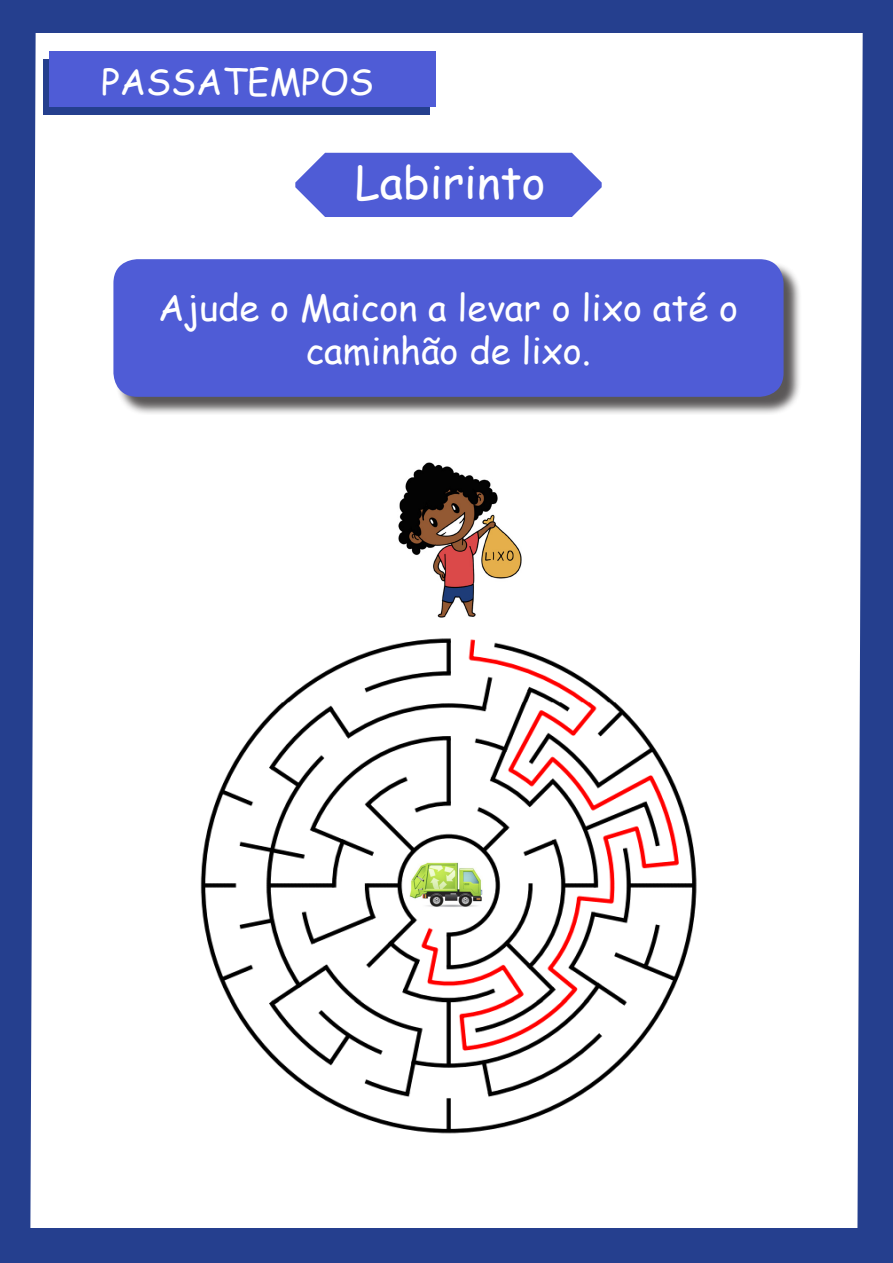
<style>
.page{position:relative;width:893px;height:1263px;background:#fff}
.page>*{position:absolute;margin:0;border:0;box-sizing:border-box;transform-origin:0 0}
.t1{font:45.3px "Comic Sans MS";color:#fff}
.t2{font:36.15px/43.5px "Comic Sans MS";color:#fff;text-align:center}
.t3{font:36px "Comic Sans MS";color:#fff}
</style>
<div class="page">
<svg style="left:295px;top:153px;width:307px;height:64px;background:#5e6ad9"></svg>
<div style="left:0;top:1229px;width:893px;height:34px;background:#253f8e"></div>
<svg style="left:0;top:33px;width:36px;height:1196px;background:#334b95"></svg>
<svg style="left:857px;top:33px;width:36px;height:1196px;background:#3a5299"></svg>
<div style="left:0;top:0;width:893px;height:33px;background:#253f8e"></div>
<div style="left:43px;top:60px;width:387px;height:55px;background:#253f8e"></div>
<div style="left:49px;top:51px;width:387px;height:55px;background:#4f5cd6"></div>
<div style="left:116px;top:261px;width:686px;height:154px;background:#231f20;opacity:.75"></div>
<div style="left:113px;top:259px;width:671px;height:138px;background:#4f5cd6;border-radius:24px"></div>
<img style="left:200px;top:638px;width:497px;height:496px">
<img style="left:398px;top:462px;width:124px;height:155px">
<img style="left:410px;top:849px;width:73px;height:73px">
<p class="t3" style="left:101px;top:55px;width:274px">PASSATEMPOS</p>
<p class="t1" style="left:355px;top:149px;width:193px">Labirinto</p>
<p class="t2" style="left:158px;top:285px;width:581px">Ajude o Maicon a levar o lixo até o caminhão de lixo.</p>
</div>
